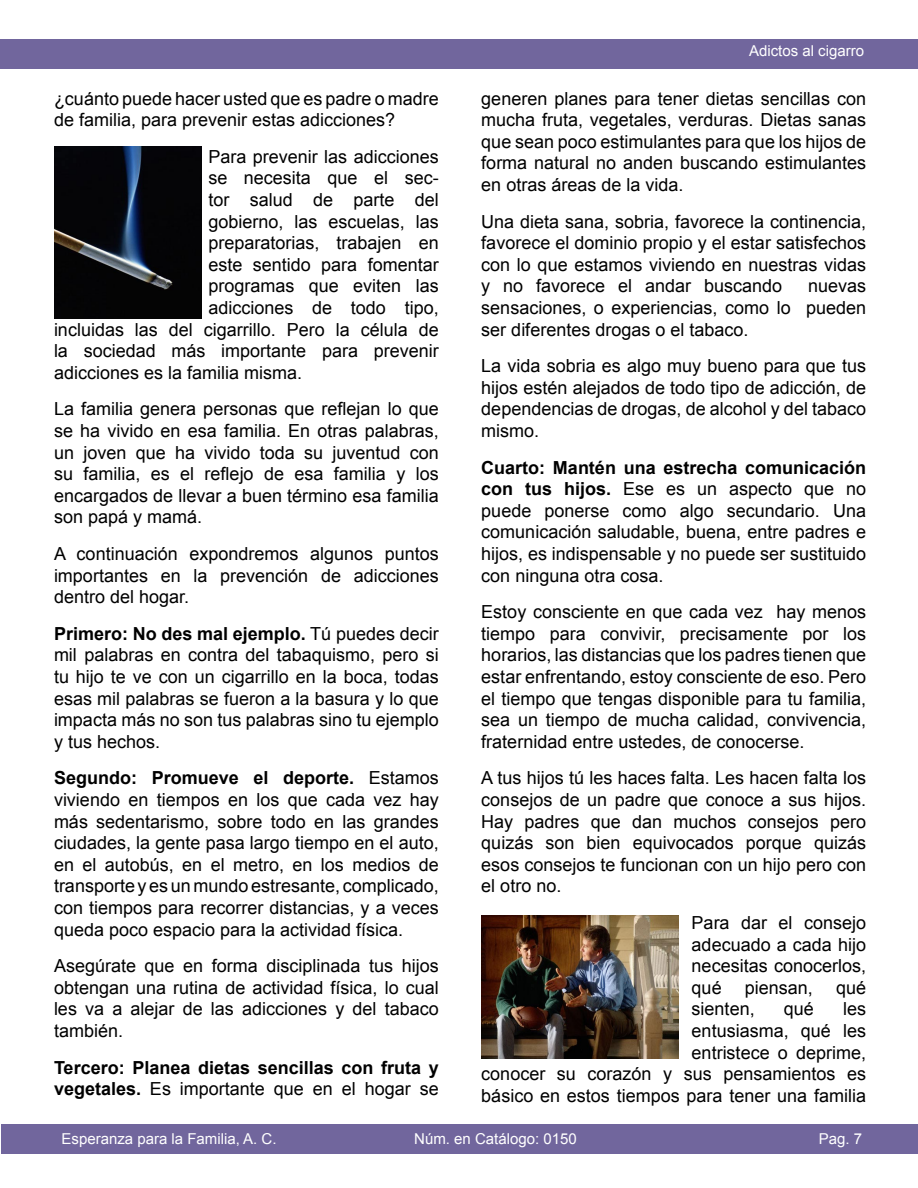
<style>
.page{position:relative;width:918px;height:1188px;background:#fff}
.page>*{position:absolute;margin:0;border:0;box-sizing:border-box;transform-origin:0 0}
.t1{font:18px/21.6px "Arial";color:#000;text-align:justify}
.t2{font:700 18px/21.6px "Arial";color:#000}
.t3{font:15px "Arial";color:#fff}
.s1{font-weight:700}
.s2{font-weight:400}
</style>
<div class="page">
<div style="left:1px;top:1124px;width:917px;height:29px;background:#71669d"></div>
<div style="left:0;top:39px;width:918px;height:30px;background:#71669d"></div>
<img style="left:54px;top:147px;width:147px;height:171px">
<img style="left:481px;top:915px;width:197px;height:144px">
<p class="t1" style="left:54px;top:88px;width:386px">¿cuánto puede hacer usted que es padre o madre de familia, para prevenir estas adicciones?</p>
<p class="t1" style="left:208px;top:146px;width:232px">Para prevenir las adicciones</p>
<p class="t1" style="left:208px;top:167px;width:232px">se necesita que el sec-</p>
<p class="t1" style="left:208px;top:189px;width:232px">tor salud de parte del</p>
<p class="t1" style="left:208px;top:211px;width:232px">gobierno, las escuelas, las</p>
<p class="t1" style="left:208px;top:232px;width:232px">preparatorias, trabajen en</p>
<p class="t1" style="left:208px;top:254px;width:232px">este sentido para fomentar</p>
<p class="t1" style="left:208px;top:275px;width:232px">programas que eviten las</p>
<p class="t1" style="left:208px;top:297px;width:232px">adicciones de todo tipo,</p>
<p class="t1" style="left:54px;top:319px;width:386px">incluidas las del cigarrillo. Pero la célula de</p>
<p class="t1" style="left:54px;top:340px;width:386px">la sociedad más importante para prevenir</p>
<p class="t1" style="left:54px;top:362px;width:250px">adicciones es la familia misma.</p>
<p class="t1" style="left:54px;top:398px;width:386px">La familia genera personas que reflejan lo que se ha vivido en esa familia. En otras palabras, un joven que ha vivido toda su juventud con su familia, es el reflejo de esa familia y los encargados de llevar a buen término esa familia son papá y mamá.</p>
<p class="t1" style="left:54px;top:543px;width:386px">A continuación expondremos algunos puntos importantes en la prevención de adicciones dentro del hogar.</p>
<p class="t1" style="left:54px;top:623px;width:386px"><span class="s1">Primero: No des mal ejemplo.</span> Tú puedes decir mil palabras en contra del tabaquismo, pero si tu hijo te ve con un cigarrillo en la boca, todas esas mil palabras se fueron a la basura y lo que impacta más no son tus palabras sino tu ejemplo y tus hechos.</p>
<p class="t1" style="left:54px;top:767px;width:386px"><span class="s1">Segundo: Promueve el deporte.</span> Estamos viviendo en tiempos en los que cada vez hay más sedentarismo, sobre todo en las grandes ciudades, la gente pasa largo tiempo en el auto, en el autobús, en el metro, en los medios de transporte y es un mundo estresante, complicado, con tiempos para recorrer distancias, y a veces queda poco espacio para la actividad física.</p>
<p class="t1" style="left:54px;top:955px;width:386px">Asegúrate que en forma disciplinada tus hijos obtengan una rutina de actividad física, lo cual les va a alejar de las adicciones y del tabaco también.</p>
<p class="t2" style="left:54px;top:1057px;width:386px">Tercero: Planea dietas sencillas con fruta y vegetales. <span class="s2">Es importante que en el hogar se</span></p>
<p class="t3" style="left:749px;top:41px;width:117px">Adictos al cigarro</p>
<p class="t1" style="left:481px;top:88px;width:386px">generen planes para tener dietas sencillas con mucha fruta, vegetales, verduras. Dietas sanas que sean poco estimulantes para que los hijos de forma natural no anden buscando estimulantes en otras áreas de la vida.</p>
<p class="t1" style="left:481px;top:211px;width:386px">Una dieta sana, sobria, favorece la continencia, favorece el dominio propio y el estar satisfechos con lo que estamos viviendo en nuestras vidas y no favorece el andar buscando</p>
<p class="t1" style="left:481px;top:275px;width:386px;text-indent:327px">nuevas sensaciones, o experiencias, como lo pueden ser diferentes drogas o el tabaco.</p>
<p class="t1" style="left:481px;top:355px;width:386px">La vida sobria es algo muy bueno para que tus hijos estén alejados de todo tipo de adicción, de dependencias de drogas, de alcohol y del tabaco mismo.</p>
<p class="t1" style="left:481px;top:457px;width:386px"><span class="s1">Cuarto: Mantén una estrecha comunicación con tus hijos.</span> Ese es un aspecto que no puede ponerse como algo secundario. Una comunicación saludable, buena, entre padres e hijos, es indispensable y no puede ser sustituido con ninguna otra cosa.</p>
<p class="t1" style="left:481px;top:601px;width:386px">Estoy consciente en que cada vez hay menos tiempo para convivir, precisamente por los horarios, las distancias que los padres tienen que estar enfrentando, estoy consciente de eso. Pero el tiempo que tengas disponible para tu familia, sea un tiempo de mucha calidad, convivencia, fraternidad entre ustedes, de conocerse.</p>
<p class="t1" style="left:481px;top:767px;width:386px">A tus hijos tú les haces falta. Les hacen falta los consejos de un padre que conoce a sus hijos.<br>Hay padres que dan muchos consejos pero quizás son bien equivocados porque quizás esos consejos te funcionan con un hijo pero con el otro no.</p>
<p class="t1" style="left:692px;top:912px;width:176px">Para dar el consejo adecuado a cada hijo necesitas conocerlos, qué</p>
<p class="t1" style="left:745px;top:977px;width:70px">piensan,</p>
<p class="t1" style="left:836px;top:977px;width:32px">qué</p>
<p class="t1" style="left:692px;top:998px;width:65px">sienten,</p>
<p class="t1" style="left:784px;top:998px;width:32px">qué</p>
<p class="t1" style="left:481px;top:998px;width:386px;text-align:right">les<br>entusiasma, qué les<br>entristece o deprime,<br>conocer su corazón y sus pensamientos es básico en estos tiempos para tener una familia</p>
<p class="t3" style="left:62px;top:1129px;width:217px">Esperanza para la Familia, A. C.</p>
<p class="t3" style="left:414px;top:1129px;width:164px">Núm. en Catálogo: 0150</p>
<p class="t3" style="left:819px;top:1129px;width:45px">Pag. 7</p>
</div>
